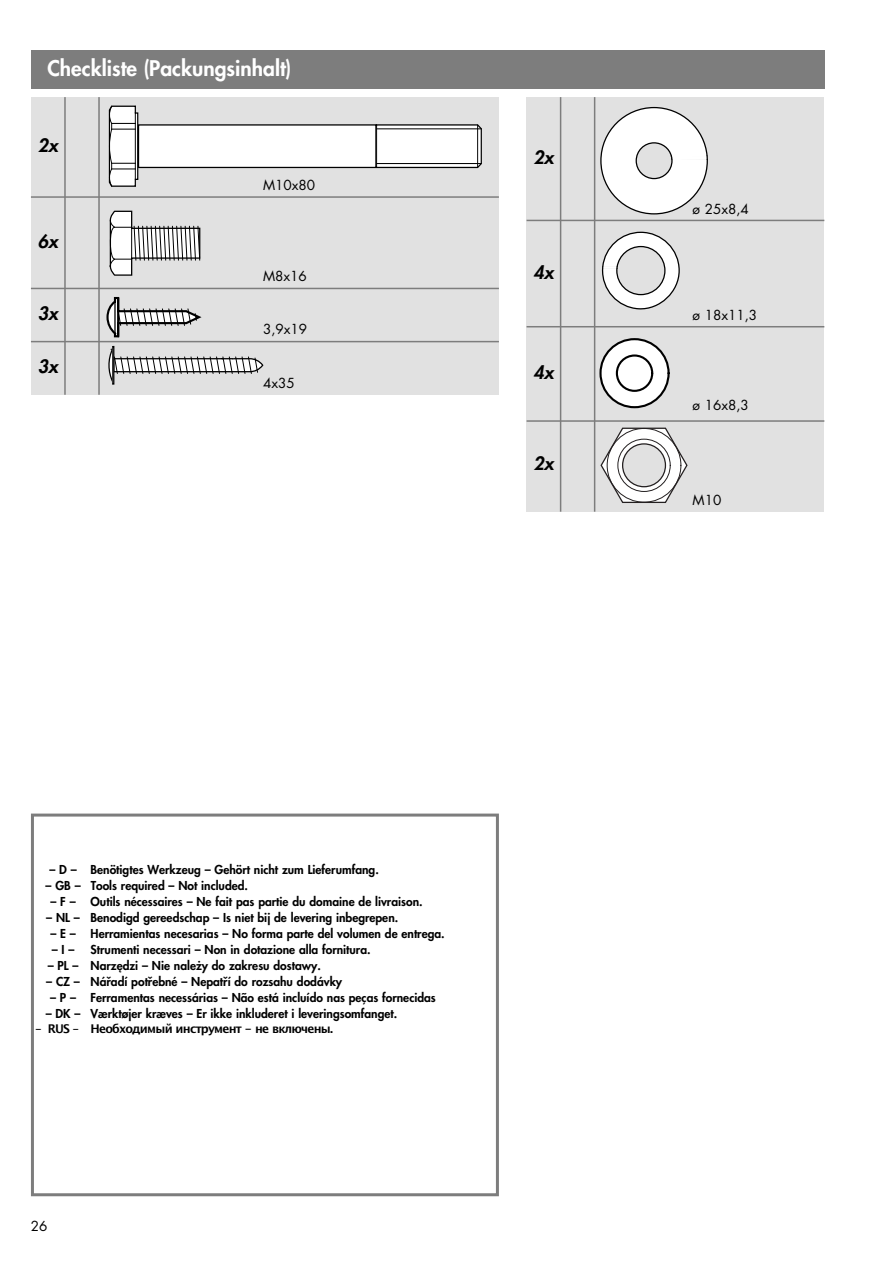
<style>
.page{position:relative;width:893px;height:1263px;background:#fff}
.page>*{position:absolute;margin:0;border:0;box-sizing:border-box;transform-origin:0 0}
.t1{font:800 21px "Futura CE";color:#fff}
.t2{font:italic 800 18px "Futura";color:#000}
.t3{font:13.5px "Futura CE";color:#000}
.t4{font:800 12px "Futura CE";color:#000}
.t5{font:700 12px "Lucida Grande";letter-spacing:-.065em;color:#000}
</style>
<div class="page">
<div style="left:31px;top:50px;width:793px;height:39px;background:#7d7d7d"></div>
<div style="left:526px;top:97px;width:298px;height:415px;background:#e1e1e1"></div>
<svg style="left:600px;top:106px;width:108px;height:109px"></svg>
<svg style="left:601px;top:231px;width:79px;height:79px"></svg>
<div style="left:599px;top:338px;width:70px;height:70px;background:#fff;border:2px solid #000;border-radius:50%"></div>
<div style="left:616px;top:354px;width:37px;height:38px;border:2px solid #000;border-radius:50%"></div>
<hr style="left:560px;top:97px;width:1px;height:415px;background:#7d7d7d">
<hr style="left:594px;top:97px;width:1px;height:415px;background:#7d7d7d">
<hr style="left:526px;top:220px;width:298px;height:1px;background:#7d7d7d">
<hr style="left:526px;top:326px;width:298px;height:1px;background:#7d7d7d">
<hr style="left:526px;top:420px;width:298px;height:2px;background:#7d7d7d">
<div style="left:31px;top:97px;width:468px;height:298px;background:#e1e1e1"></div>
<svg style="left:108px;top:105px;width:374px;height:82px"></svg>
<hr style="left:376px;top:129px;width:105px;height:1px;background:#000">
<hr style="left:376px;top:125px;width:1px;height:42px;background:#000">
<hr style="left:375px;top:125px;width:1px;height:42px;background:#000">
<hr style="left:477px;top:125px;width:1px;height:42px;background:#000">
<hr style="left:376px;top:163px;width:105px;height:1px;background:#000">
<svg style="left:109px;top:210px;width:92px;height:66px"></svg>
<svg style="left:600px;top:427px;width:88px;height:76px"></svg>
<div style="left:622px;top:443px;width:44px;height:44px;border:1px solid #231f20;border-radius:50%"></div>
<div style="left:617px;top:439px;width:53px;height:53px;border:1px solid #231f20;border-radius:50%"></div>
<div style="left:607px;top:428px;width:74px;height:74px;border:1px solid #231f20;border-radius:50%"></div>
<hr style="left:64px;top:97px;width:2px;height:298px;background:#7d7d7d">
<hr style="left:98px;top:97px;width:2px;height:298px;background:#7d7d7d">
<hr style="left:31px;top:196px;width:468px;height:2px;background:#7d7d7d">
<hr style="left:31px;top:288px;width:468px;height:1px;background:#7d7d7d">
<svg style="left:106px;top:297px;width:96px;height:41px"></svg>
<hr style="left:31px;top:341px;width:468px;height:1px;background:#7d7d7d">
<div style="left:112px;top:346px;width:2px;height:39px;border:1px solid #000"></div>
<svg style="left:108px;top:347px;width:156px;height:37px"></svg>
<div style="left:31px;top:814px;width:468px;height:382px;border:3px solid #7d7d7d"></div>
<h1 class="t1" style="left:47px;top:58px;width:246px">Checkliste (Packungsinhalt)</h1>
<h2 class="t2" style="left:38px;top:137px;width:25px">2x</h2>
<h2 class="t2" style="left:38px;top:233px;width:25px">6x</h2>
<h2 class="t2" style="left:38px;top:305px;width:25px">3x</h2>
<h2 class="t2" style="left:38px;top:358px;width:25px">3x</h2>
<p class="t3" style="left:263px;top:179px;width:54px">M10x80</p>
<p class="t3" style="left:263px;top:270px;width:45px">M8x16</p>
<p class="t3" style="left:263px;top:323px;width:46px">3,9x19</p>
<p class="t3" style="left:263px;top:377px;width:33px">4x35</p>
<h2 class="t2" style="left:533px;top:149px;width:25px">2x</h2>
<h2 class="t2" style="left:533px;top:264px;width:25px">4x</h2>
<h2 class="t2" style="left:533px;top:364px;width:25px">4x</h2>
<h2 class="t2" style="left:533px;top:455px;width:25px">2x</h2>
<p class="t3" style="left:692px;top:203px;width:58px">ø 25x8,4</p>
<p class="t3" style="left:692px;top:309px;width:66px">ø 18x11,3</p>
<p class="t3" style="left:692px;top:399px;width:58px">ø 16x8,3</p>
<p class="t3" style="left:692px;top:494px;width:30px">M10</p>
<p class="t4" style="left:49px;top:864px;width:331px">– D – Benötigtes Werkzeug – Gehört nicht zum Lieferumfang.</p>
<p class="t4" style="left:46px;top:880px;width:204px">– GB – Tools required – Not included.</p>
<p class="t4" style="left:50px;top:896px;width:373px">– F – Outils nécessaires – Ne fait pas partie du domaine de livraison.</p>
<p class="t4" style="left:46px;top:912px;width:353px">– NL – Benodigd gereedschap – Is niet bij de levering inbegrepen.</p>
<p class="t4" style="left:50px;top:928px;width:396px">– E – Herramientas necesarias – No forma parte del volumen de entrega.</p>
<p class="t4" style="left:52px;top:944px;width:24px">– I –</p>
<p class="t4" style="left:91px;top:944px;width:281px">Strumenti necessari – Non in dotazione alla fornitura.</p>
<p class="t4" style="left:48px;top:960px;width:275px">– PL – Narzędzi – Nie należy do zakresu dostawy.</p>
<p class="t4" style="left:46px;top:976px;width:297px">– CZ – Nářadí potřebné – Nepatří do rozsahu dodávky</p>
<p class="t4" style="left:50px;top:992px;width:387px">– P – Ferramentas necessárias – Não está incluído nas peças fornecidas</p>
<p class="t4" style="left:46px;top:1008px;width:353px">– DK – Værktøjer kræves – Er ikke inkluderet i leveringsomfanget.</p>
<p class="t5" style="left:35px;top:1022px;width:299px">– RUS – Необходимый инструмент - не включены.</p>
<p class="t3" style="left:31px;top:1220px;width:18px">26</p>
</div>
